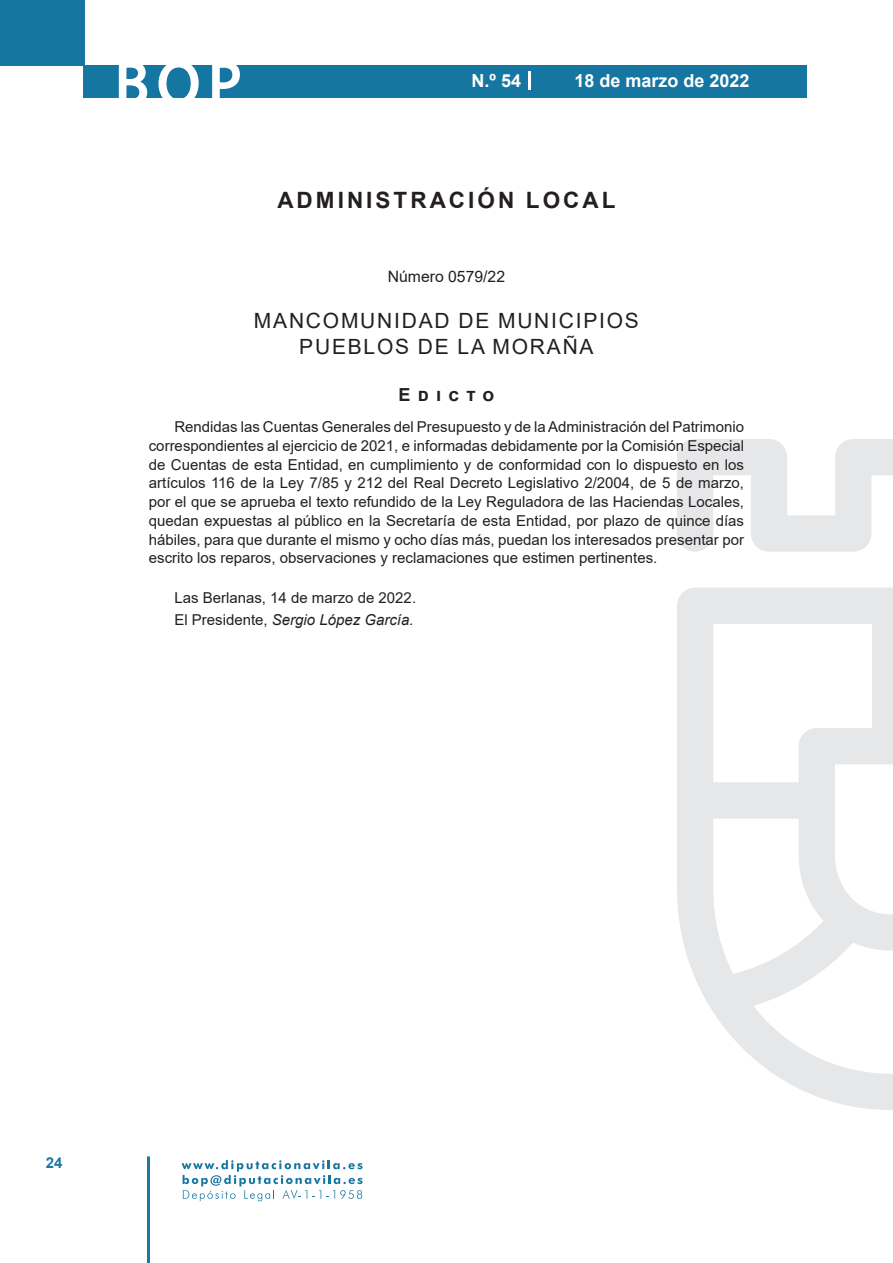
<style>
.page{position:relative;width:893px;height:1263px;background:#fff}
.page>*{position:absolute;margin:0;border:0;box-sizing:border-box;transform-origin:0 0}
.t1{font:500 61.5px "Avant Garde";color:#fff}
.t2{font:700 22.5px "Arial";letter-spacing:.135em;color:#231f20}
.t3{font:21px/25.2px "Arial";letter-spacing:.085em;color:#231f20;text-align:center}
.t4{font:700 18px "Arial";color:#fff}
.t5{font:700 18px "Arial";letter-spacing:.4em;color:#231f20}
.t6{font:15.75px "Arial";color:#231f20}
.t7{font:15px/18.8px "Arial";color:#231f20;text-align:justify}
.t8{font:700 15px "Arial";color:#1d76a4}
.s1{font-style:italic}
</style>
<div class="page">
<div style="left:0;top:0;width:85px;height:65px;background:#1676a2"></div>
<div style="left:84px;top:65px;width:723px;height:33px;background:#1676a2"></div>
<svg style="left:118px;top:65px;width:30px;height:33px"></svg>
<svg style="left:158px;top:65px;width:41px;height:33px"></svg>
<svg style="left:212px;top:65px;width:28px;height:33px"></svg>
<svg style="left:182px;top:1160px;width:181px;height:41px"></svg>
<hr style="left:147px;top:1156px;width:3px;height:107px;background:#1d76a4">
<svg style="left:529px;top:71px;width:2px;height:19px"></svg>
<svg style="left:677px;top:439px;width:216px;height:671px"></svg>
<h1 class="t1" style="left:115px;top:46px;width:128px">BOP</h1>
<p class="t4" style="left:472px;top:68px;width:51px">N.º 54</p>
<p class="t4" style="left:574px;top:68px;width:177px">18 de marzo de 2022</p>
<h2 class="t2" style="left:277px;top:184px;width:340px">ADMINISTRACIÓN LOCAL</h2>
<p class="t6" style="left:388px;top:266px;width:119px">Número 0579/22</p>
<h3 class="t3" style="left:254px;top:308px;width:386px">MANCOMUNIDAD DE MUNICIPIOS<br>PUEBLOS DE LA MORAÑA</h3>
<p class="t5" style="left:399px;top:382px;width:97px">Edicto</p>
<p class="t7" style="left:149px;top:417px;width:597px;text-indent:26px">Rendidas las Cuentas Generales del Presupuesto y de la Administración del Patrimonio correspondientes al ejercicio de 2021, e informadas debidamente por la Comisión Especial de Cuentas de esta Entidad, en cumplimiento y de conformidad con lo dispuesto en los artículos 116 de la Ley 7/85 y 212 del Real Decreto Legislativo 2/2004, de 5 de marzo, por el que se aprueba el texto refundido de la Ley Reguladora de las Haciendas Locales, quedan expuestas al público en la Secretaría de esta Entidad, por plazo de quince días hábiles, para que durante el mismo y ocho días más, puedan los interesados presentar por escrito los reparos, observaciones y reclamaciones que estimen pertinentes.</p>
<p class="t7" style="left:174px;top:586px;width:243px;line-height:22.2px">Las Berlanas, 14 de marzo de 2022.<br>El Presidente, <span class="s1">Sergio López García.</span></p>
<p class="t8" style="left:46px;top:1152px;width:18px">24</p>
</div>
